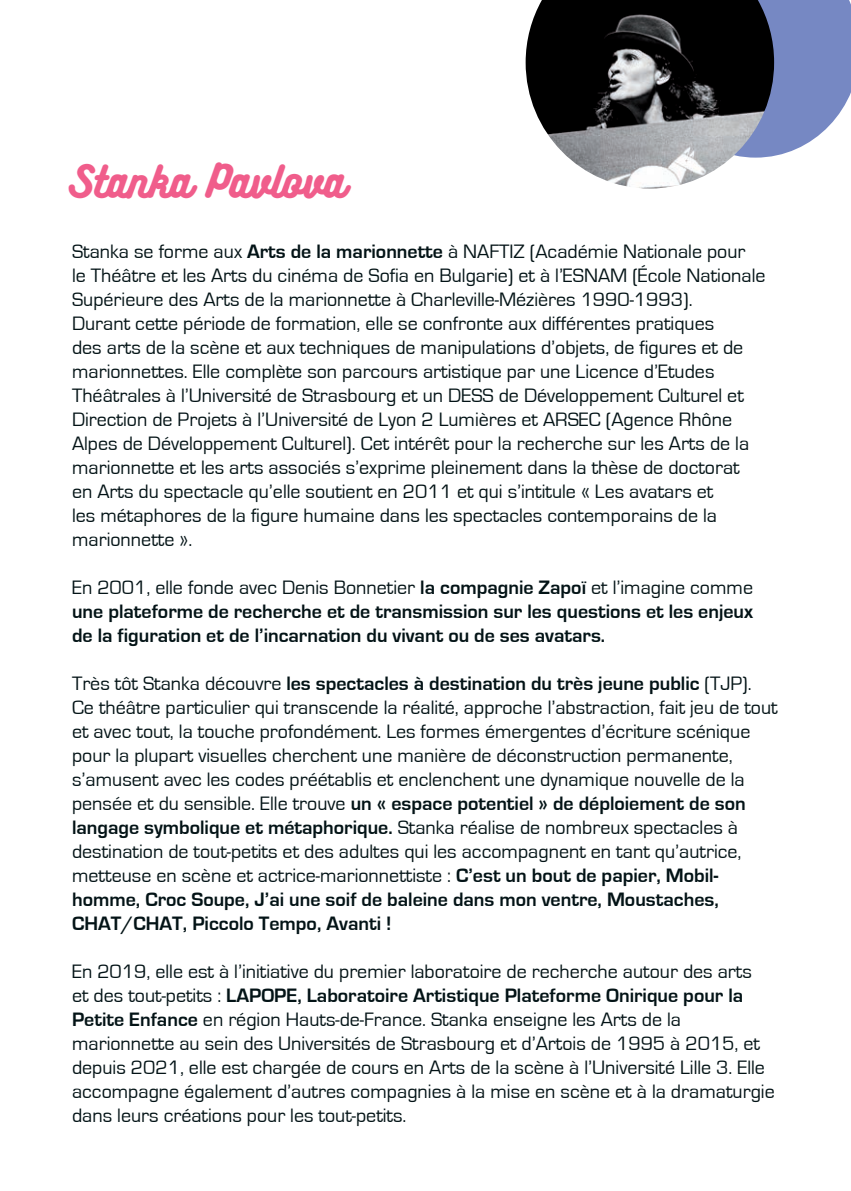
<style>
.page{position:relative;width:851px;height:1191px;background:#fff}
.page>*{position:absolute;margin:0;border:0;box-sizing:border-box;transform-origin:0 0}
.t1{font:40px "Bukhari Script";color:#f05d8b}
.t2{font:20px/24px "Eurostile";color:#031316}
.t3{font:700 20px/24px "Eurostile";color:#031316}
.s1{font-weight:700}
</style>
<div class="page">
<svg style="left:774px;top:0;width:76px;height:156px;background:#8797ca"></svg>
<img style="left:525px;top:0;width:249px;height:189px">
<p class="t1" style="left:67px;top:160px;width:279px">Stanka Pavlova</p>
<p class="t2" style="left:72px;top:240px;width:674px">Stanka se forme aux <span class="s1">Arts de la marionnette</span> à NAFTIZ (Académie Nationale pour</p>
<p class="t2" style="left:72px;top:264px;width:694px">le Théâtre et les Arts du cinéma de Sofia en Bulgarie) et à l’ESNAM (École Nationale</p>
<p class="t2" style="left:72px;top:288px;width:678px">Supérieure des Arts de la marionnette à Charleville-Mézières 1990-1993).<br>Durant cette période de formation, elle se confronte aux différentes pratiques<br>des arts de la scène et aux techniques de manipulations d’objets, de figures et de marionnettes. Elle complète son parcours artistique par une Licence d’Etudes Théâtrales à l’Université de Strasbourg et un DESS de Développement Culturel et Direction de Projets à l’Université de Lyon 2 Lumières et ARSEC (Agence Rhône Alpes de Développement Culturel). Cet intérêt pour la recherche sur les Arts de la marionnette et les arts associés s’exprime pleinement dans la thèse de doctorat en Arts du spectacle qu’elle soutient en 2011 et qui s’intitule « Les avatars et<br>les métaphores de la figure humaine dans les spectacles contemporains de la marionnette ».</p>
<p class="t2" style="left:72px;top:576px;width:682px">En 2001, elle fonde avec Denis Bonnetier <span class="s1">la compagnie Zapoï</span> et l’imagine comme</p>
<p class="t3" style="left:72px;top:600px;width:682px">une plateforme de recherche et de transmission sur les questions et les enjeux de la figuration et de l’incarnation du vivant ou de ses avatars.</p>
<p class="t2" style="left:72px;top:672px;width:707px">Très tôt Stanka découvre <span class="s1">les spectacles à destination du très jeune public</span> (TJP).<br>Ce théâtre particulier qui transcende la réalité, approche l’abstraction, fait jeu de tout et avec tout, la touche profondément. Les formes émergentes d’écriture scénique pour la plupart visuelles cherchent une manière de déconstruction permanente, s’amusent avec les codes préétablis et enclenchent une dynamique nouvelle de la pensée et du sensible. Elle trouve <span class="s1">un « espace potentiel » de déploiement de son langage symbolique et métaphorique.</span> Stanka réalise de nombreux spectacles à destination de tout-petits et des adultes qui les accompagnent en tant qu’autrice, metteuse en scène et actrice-marionnettiste : <span class="s1">C’est un bout de papier, Mobil&shy;homme, Croc Soupe, J’ai une soif de baleine dans mon ventre, Moustaches, CHAT/CHAT, Piccolo Tempo, Avanti !</span></p>
<p class="t2" style="left:72px;top:960px;width:704px">En 2019, elle est à l’initiative du premier laboratoire de recherche autour des arts<br>et des tout-petits : <span class="s1">LAPOPE, Laboratoire Artistique Plateforme Onirique pour la Petite Enfance</span> en région Hauts-de-France. Stanka enseigne les Arts de la marionnette au sein des Universités de Strasbourg et d’Artois de 1995 à 2015, et depuis 2021, elle est chargée de cours en Arts de la scène à l’Université Lille 3. Elle accompagne également d’autres compagnies à la mise en scène et à la dramaturgie dans leurs créations pour les tout-petits.</p>
</div>
